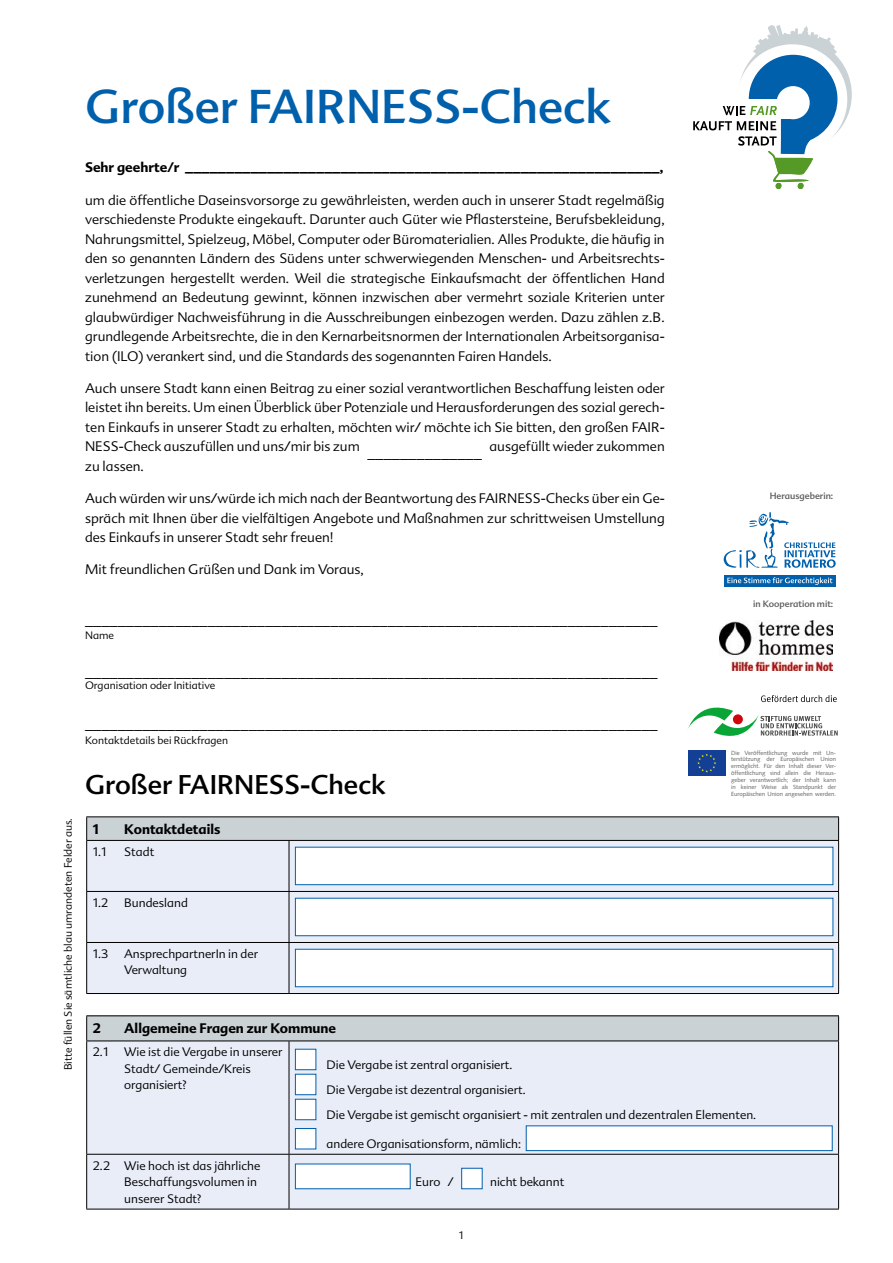
<style>
.page{position:relative;width:893px;height:1263px;background:#fff}
.page>*{position:absolute;margin:0;border:0;box-sizing:border-box;transform-origin:0 0}
.t1{font:46.2px "Advert";color:#0060ac}
.t2{font:26.4px "Advert";color:#000}
.t3{font:300 13.5px/19.5px "Advert";color:#000;text-align:justify}
.t4{font:700 13.5px "Advert";color:#000}
.t5{font:300 12px/16.5px "Advert";color:#000}
.t6{font:300 10.5px "Advert";color:#000}
.t7{font:9px "Advert";color:#5c5b5b}
.t8{font:6px/6.9px "Syntax";color:#636362;text-align:justify}
</style>
<div class="page">
<svg style="left:693px;top:25px;width:159px;height:165px"></svg>
<div style="left:87px;top:817px;width:752px;height:23px;background:#cad2d5"></div>
<svg style="left:87px;top:841px;width:751px;height:152px;background:#e4e9f5"></svg>
<hr style="left:86px;top:816px;width:203px;height:1px;background:#000">
<svg style="left:86px;top:817px;width:1px;height:23px"></svg>
<hr style="left:289px;top:816px;width:550px;height:1px;background:#000">
<svg style="left:838px;top:817px;width:1px;height:23px"></svg>
<hr style="left:86px;top:840px;width:203px;height:1px;background:#000">
<hr style="left:86px;top:841px;width:1px;height:50px;background:#000">
<hr style="left:289px;top:840px;width:550px;height:1px;background:#000">
<hr style="left:289px;top:841px;width:1px;height:50px;background:#000">
<hr style="left:838px;top:841px;width:1px;height:50px;background:#000">
<hr style="left:86px;top:891px;width:203px;height:1px;background:#000">
<hr style="left:86px;top:892px;width:1px;height:50px;background:#000">
<hr style="left:289px;top:891px;width:550px;height:1px;background:#000">
<hr style="left:289px;top:892px;width:1px;height:50px;background:#000">
<hr style="left:838px;top:892px;width:1px;height:50px;background:#000">
<hr style="left:86px;top:942px;width:203px;height:1px;background:#000">
<hr style="left:86px;top:943px;width:1px;height:50px;background:#000">
<hr style="left:289px;top:942px;width:550px;height:1px;background:#000">
<hr style="left:289px;top:943px;width:1px;height:50px;background:#000">
<hr style="left:838px;top:943px;width:1px;height:50px;background:#000">
<hr style="left:86px;top:993px;width:203px;height:1px;background:#000">
<hr style="left:289px;top:993px;width:550px;height:1px;background:#000">
<div style="left:295px;top:847px;width:538px;height:38px;background:#fff;border:1px solid #0060ac"></div>
<div style="left:295px;top:898px;width:538px;height:38px;background:#fff;border:1px solid #0060ac"></div>
<div style="left:295px;top:949px;width:538px;height:38px;background:#fff"></div>
<div style="left:87px;top:1016px;width:752px;height:25px;background:#cad2d5"></div>
<div style="left:87px;top:1041px;width:751px;height:168px;background:#e9edf8"></div>
<hr style="left:86px;top:1015px;width:203px;height:1px;background:#000">
<svg style="left:86px;top:1016px;width:1px;height:24px"></svg>
<hr style="left:289px;top:1015px;width:550px;height:1px;background:#000">
<svg style="left:838px;top:1016px;width:1px;height:24px"></svg>
<hr style="left:86px;top:1040px;width:203px;height:1px;background:#000">
<hr style="left:86px;top:1041px;width:1px;height:113px;background:#000">
<hr style="left:289px;top:1040px;width:550px;height:1px;background:#000">
<hr style="left:289px;top:1041px;width:1px;height:113px;background:#000">
<hr style="left:838px;top:1041px;width:1px;height:113px;background:#000">
<hr style="left:86px;top:1154px;width:203px;height:1px;background:#000">
<hr style="left:86px;top:1154px;width:1px;height:55px;background:#000">
<hr style="left:289px;top:1154px;width:550px;height:1px;background:#000">
<hr style="left:289px;top:1154px;width:1px;height:55px;background:#000">
<hr style="left:838px;top:1154px;width:1px;height:55px;background:#000">
<hr style="left:86px;top:1209px;width:203px;height:1px;background:#000">
<hr style="left:289px;top:1209px;width:550px;height:1px;background:#000">
<div style="left:295px;top:1049px;width:21px;height:21px;background:#fff;border:1px solid #0060ac"></div>
<div style="left:295px;top:1074px;width:21px;height:21px;background:#fff;border:1px solid #0060ac"></div>
<div style="left:295px;top:1099px;width:21px;height:21px;background:#fff;border:1px solid #0060ac"></div>
<div style="left:295px;top:1128px;width:21px;height:21px;background:#fff;border:1px solid #0060ac"></div>
<div style="left:526px;top:1125px;width:307px;height:26px;background:#fff;border:1px solid #0060ac"></div>
<div style="left:295px;top:1163px;width:116px;height:26px;background:#fff"></div>
<div style="left:461px;top:1168px;width:22px;height:21px;background:#fff;border:1px solid #0060ac"></div>
<img style="left:720px;top:621px;width:113px;height:49px">
<svg style="left:724px;top:512px;width:112px;height:56px"></svg>
<div style="left:724px;top:575px;width:112px;height:11px;background:#0060ac"></div>
<svg style="left:727px;top:577px;width:105px;height:8px"></svg>
<svg style="left:687px;top:695px;width:151px;height:41px"></svg>
<svg style="left:688px;top:750px;width:38px;height:26px"></svg>
<div style="left:688px;top:751px;width:37px;height:25px;background:#134094"></div>
<svg style="left:697px;top:754px;width:19px;height:18px"></svg>
<h1 class="t1" style="left:85px;top:78px;width:528px">Großer FAIRNESS-Check</h1>
<p class="t4" style="left:85px;top:159px;width:580px">Sehr geehrte/r __________________________________________________________,</p>
<p class="t3" style="left:85px;top:190px;width:581px">um die öffentliche Daseinsvorsorge zu gewährleisten, werden auch in unserer Stadt regelmäßig verschiedenste Produkte eingekauft. Darunter auch Güter wie Pflastersteine, Berufsbekleidung, Nahrungsmittel, Spielzeug, Möbel, Computer oder Büromaterialien. Alles Produkte, die häufig in den so genannten Ländern des Südens unter schwerwiegenden Menschen- und Arbeitsrechts&shy;verletzungen hergestellt werden. Weil die strategische Einkaufsmacht der öffentlichen Hand zunehmend an Bedeutung gewinnt, können inzwischen aber vermehrt soziale Kriterien unter glaubwürdiger Nachweisführung in die Ausschreibungen einbezogen werden. Dazu zählen z.B. grundlegende Arbeitsrechte, die in den Kernarbeitsnormen der Internationalen Arbeitsorganisa&shy;tion (ILO) verankert sind, und die Standards des sogenannten Fairen Handels.</p>
<p class="t3" style="left:85px;top:378px;width:581px">Auch unsere Stadt kann einen Beitrag zu einer sozial verantwortlichen Beschaffung leisten oder leistet ihn bereits. Um einen Überblick über Potenziale und Herausforderungen des sozial gerech&shy;ten Einkaufs in unserer Stadt zu erhalten, möchten wir/ möchte ich Sie bitten, den großen FAIR-NESS-Check auszufüllen und uns/mir bis zum</p>
<p class="t3" style="left:367px;top:437px;width:299px">______________ ausgefüllt wieder zukommen</p>
<p class="t3" style="left:85px;top:456px;width:60px">zu lassen.</p>
<p class="t3" style="left:85px;top:489px;width:581px">Auch würden wir uns/würde ich mich nach der Beantwortung des FAIRNESS-Checks über ein Ge&shy;spräch mit Ihnen über die vielfältigen Angebote und Maßnahmen zur schrittweisen Umstellung des Einkaufs in unserer Stadt sehr freuen!</p>
<p class="t3" style="left:85px;top:560px;width:280px">Mit freundlichen Grüßen und Dank im Voraus,</p>
<p class="t3" style="left:85px;top:612px;width:574px">______________________________________________________________________</p>
<p class="t6" style="left:85px;top:629px;width:31px">Name</p>
<p class="t7" style="left:770px;top:491px;width:65px">Herausgeberin:</p>
<p class="t7" style="left:753px;top:598px;width:82px">in Kooperation mit:</p>
<p class="t3" style="left:85px;top:663px;width:574px">______________________________________________________________________</p>
<p class="t6" style="left:85px;top:679px;width:132px">Organisation oder Initiative</p>
<p class="t6" style="left:62px;top:1070px;width:254px;rotate:-90deg">Bitte füllen Sie sämtliche blau umrandeten Felder aus.</p>
<p class="t3" style="left:85px;top:715px;width:574px">______________________________________________________________________</p>
<p class="t6" style="left:85px;top:733px;width:145px">Kontaktdetails bei Rückfragen</p>
<h2 class="t2" style="left:85px;top:769px;width:302px">Großer FAIRNESS-Check</h2>
<p class="t4" style="left:93px;top:821px;width:8px">1</p>
<p class="t4" style="left:124px;top:821px;width:98px">Kontaktdetails</p>
<p class="t5" style="left:93px;top:843px;width:15px">1.1</p>
<p class="t5" style="left:124px;top:843px;width:32px">Stadt</p>
<p class="t5" style="left:93px;top:894px;width:17px">1.2</p>
<p class="t5" style="left:124px;top:894px;width:65px">Bundesland</p>
<p class="t5" style="left:93px;top:945px;width:17px">1.3</p>
<p class="t5" style="left:124px;top:945px;width:135px">AnsprechpartnerIn in der<br>Verwaltung</p>
<p class="t8" style="left:731px;top:749px;width:106px">Die Veröffentlichung wurde mit Un&shy;terstützung der Europäischen Union ermöglicht. Für den Inhalt dieser Ver&shy;öffentlichung sind allein die Heraus&shy;geber verantwortlich; der Inhalt kann in keiner Weise als Standpunkt der Europäischen Union angesehen werden.</p>
<p class="t4" style="left:93px;top:1020px;width:10px">2</p>
<p class="t4" style="left:124px;top:1020px;width:213px">Allgemeine Fragen zur Kommune</p>
<p class="t5" style="left:93px;top:1044px;width:17px">2.1</p>
<p class="t5" style="left:124px;top:1044px;width:160px">Wie ist die Vergabe in unserer<br>Stadt/ Gemeinde/Kreis organisiert?</p>
<p class="t5" style="left:326px;top:1052px;width:431px;line-height:25px">Die Vergabe ist zentral organisiert.<br>Die Vergabe ist dezentral organisiert.<br>Die Vergabe ist gemischt organisiert - mit zentralen und dezentralen Elementen.</p>
<p class="t5" style="left:326px;top:1135px;width:196px">andere Organisationsform, nämlich:</p>
<p class="t5" style="left:124px;top:1157px;width:138px;text-indent:-31px">2.2 Wie hoch ist das jährliche<br>Beschaffungsvolumen in unserer Stadt?</p>
<p class="t5" style="left:416px;top:1173px;width:40px">Euro /</p>
<p class="t5" style="left:490px;top:1173px;width:76px">nicht bekannt</p>
<p class="t6" style="left:459px;top:1229px;width:6px">1</p>
</div>
